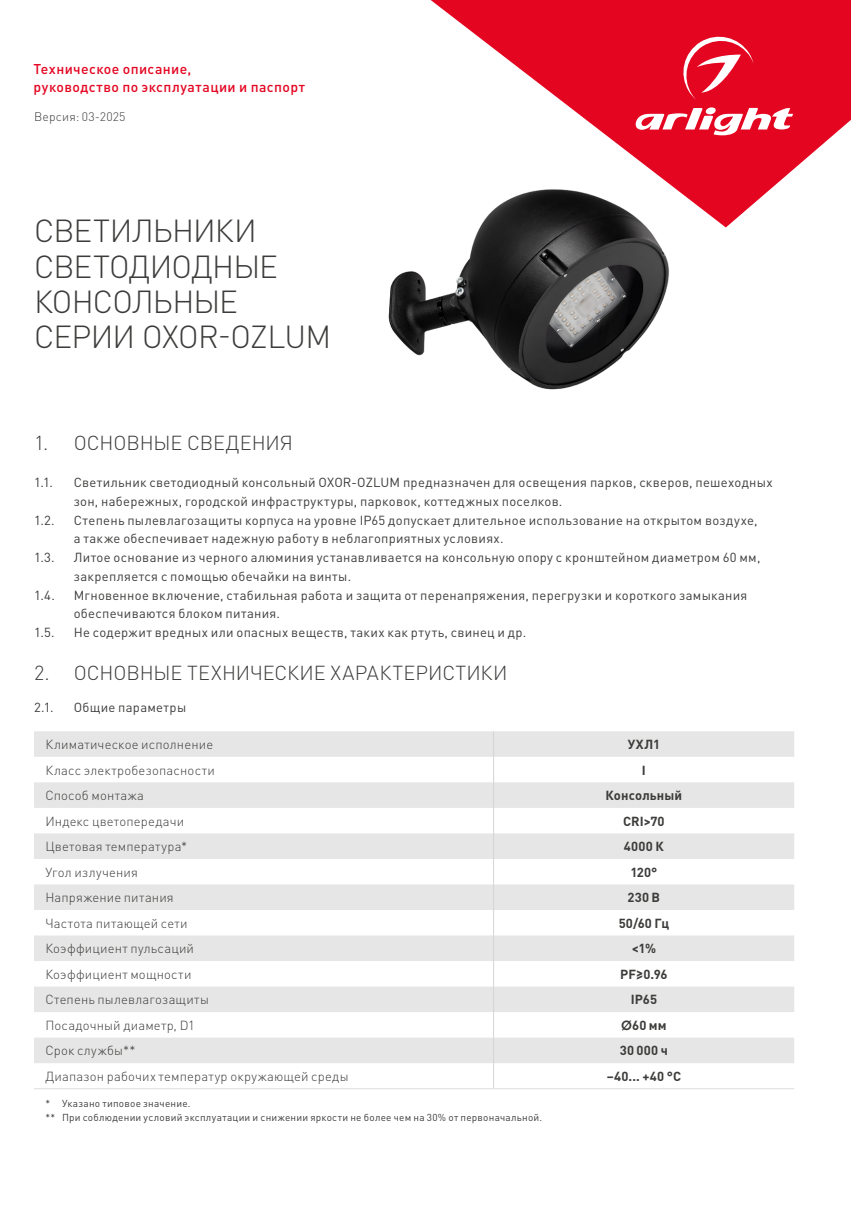
<style>
.page{position:relative;width:851px;height:1214px;background:#fff}
.page>*{position:absolute;margin:0;border:0;box-sizing:border-box;transform-origin:0 0}
.t1{font:300 31.6px/35px "DIN Pro";letter-spacing:-.025em;color:#3c3c3b}
.t2{font:300 20px "DIN Pro";letter-spacing:-.005em;color:#3c3c3b}
.t3{font:500 14px/18px "DIN Pro";letter-spacing:.03em;color:#e40521}
.t4{font:13px/18.8px "DIN Pro";letter-spacing:.02em;color:#3c3c3b}
.t5{font:300 13px "DIN Pro";letter-spacing:.015em;color:#3c3c3b}
.t6{font:700 13px "DIN Pro";letter-spacing:.01em;color:#3c3c3b}
.t7{font:300 12.2px "DIN Pro";letter-spacing:.015em;color:#3c3c3b}
.t8{font:10px/14px "DIN Pro";letter-spacing:.025em;color:#3c3c3b}
.s1{font-family:"Century Gothic"}
</style>
<div class="page">
<img style="left:388px;top:227px;width:281px;height:163px">
<svg style="left:34px;top:731px;width:760px;height:331px;fill:#e6e6e6"></svg>
<svg style="left:493px;top:731px;width:1px;height:356px"></svg>
<hr style="left:34px;top:1087px;width:459px;height:1px;background:#dedede">
<hr style="left:493px;top:1087px;width:301px;height:1px;background:#dedede">
<svg style="left:430px;top:0;width:420px;height:227px;fill:#e40521"></svg>
<svg style="left:632px;top:107px;width:161px;height:31px"></svg>
<svg style="left:678px;top:32px;width:75px;height:67px;background:#e83047"></svg>
<p class="t3" style="left:34px;top:60px;width:273px">Техническое описание,<br>руководство по эксплуатации и паспорт</p>
<p class="t7" style="left:34px;top:108px;width:93px">Версия: 03-2025</p>
<h1 class="t1" style="left:34px;top:212px;width:298px">СВЕТИЛЬНИКИ<br>СВЕТОДИОДНЫЕ<br>КОНСОЛЬНЫЕ<br>СЕРИИ OXOR-OZLUM</h1>
<h2 class="t2" style="left:34px;top:429px;width:260px">1. ОСНОВНЫЕ СВЕДЕНИЯ</h2>
<p class="t4" style="left:34px;top:472px;width:20px">1.1.</p>
<p class="t4" style="left:74px;top:472px;width:700px">Светильник светодиодный консольный OXOR-OZLUM предназначен для освещения парков, скверов, пешеходных зон, набережных, городской инфраструктуры, парковок, коттеджных поселков.</p>
<p class="t4" style="left:34px;top:510px;width:22px">1.2.</p>
<p class="t4" style="left:74px;top:510px;width:685px">Степень пылевлагозащиты корпуса на уровне IP65 допускает длительное использование на открытом воздухе, а также обеспечивает надежную работу в неблагоприятных условиях.</p>
<p class="t4" style="left:34px;top:547px;width:22px">1.3.</p>
<p class="t4" style="left:74px;top:547px;width:688px">Литое основание из черного алюминия устанавливается на консольную опору с кронштейном диаметром 60 мм, закрепляется с помощью обечайки на винты.</p>
<p class="t4" style="left:34px;top:585px;width:22px">1.4.</p>
<p class="t4" style="left:74px;top:585px;width:675px">Мгновенное включение, стабильная работа и защита от перенапряжения, перегрузки и короткого замыкания обеспечиваются блоком питания.</p>
<p class="t4" style="left:34px;top:622px;width:22px">1.5.</p>
<p class="t4" style="left:74px;top:622px;width:454px">Не содержит вредных или опасных веществ, таких как ртуть, свинец и др.</p>
<h2 class="t2" style="left:34px;top:659px;width:475px">2. ОСНОВНЫЕ ТЕХНИЧЕСКИЕ ХАРАКТЕРИСТИКИ</h2>
<p class="t4" style="left:34px;top:697px;width:21px">2.1.</p>
<p class="t4" style="left:74px;top:697px;width:114px">Общие параметры</p>
<p class="t5" style="left:45px;top:735px;width:169px">Климатическое исполнение</p>
<p class="t6" style="left:627px;top:735px;width:34px">УХЛ1</p>
<p class="t5" style="left:45px;top:761px;width:171px">Класс электробезопасности</p>
<p class="t6" style="left:641px;top:761px;width:5px">I</p>
<p class="t5" style="left:45px;top:786px;width:100px">Способ монтажа</p>
<p class="t6" style="left:605px;top:786px;width:78px">Консольный</p>
<p class="t5" style="left:45px;top:812px;width:140px">Индекс цветопередачи</p>
<p class="t6" style="left:623px;top:812px;width:43px">CRI&gt;70</p>
<p class="t5" style="left:45px;top:837px;width:143px">Цветовая температура*</p>
<p class="t6" style="left:624px;top:837px;width:41px">4000 К</p>
<p class="t5" style="left:45px;top:863px;width:94px">Угол излучения</p>
<p class="t6" style="left:630px;top:863px;width:29px">120°</p>
<p class="t5" style="left:45px;top:888px;width:130px">Напряжение питания</p>
<p class="t6" style="left:627px;top:888px;width:34px">230 В</p>
<p class="t5" style="left:45px;top:914px;width:144px">Частота питающей сети</p>
<p class="t6" style="left:618px;top:914px;width:52px">50/60 Гц</p>
<p class="t5" style="left:45px;top:939px;width:150px">Коэффициент пульсаций</p>
<p class="t6" style="left:631px;top:939px;width:26px">&lt;1%</p>
<p class="t5" style="left:45px;top:965px;width:148px">Коэффициент мощности</p>
<p class="t6" style="left:620px;top:965px;width:49px">PF≥0.96</p>
<p class="t5" style="left:45px;top:990px;width:165px">Степень пылевлагозащиты</p>
<p class="t6" style="left:630px;top:990px;width:28px">IP65</p>
<p class="t5" style="left:45px;top:1016px;width:151px">Посадочный диаметр, D1</p>
<p class="t6" style="left:621px;top:1016px;width:47px"><span class="s1">Ø</span>60 мм</p>
<p class="t5" style="left:45px;top:1041px;width:91px">Срок службы**</p>
<p class="t6" style="left:619px;top:1041px;width:50px">30 000 ч</p>
<p class="t5" style="left:45px;top:1067px;width:304px">Диапазон рабочих температур окружающей среды</p>
<p class="t6" style="left:606px;top:1067px;width:76px">–40... +40 °С</p>
<p class="t8" style="left:45px;top:1095px;width:498px">* Указано типовое значение.<br>** При соблюдении условий эксплуатации и снижении яркости не более чем на 30% от первоначальной.</p>
</div>
